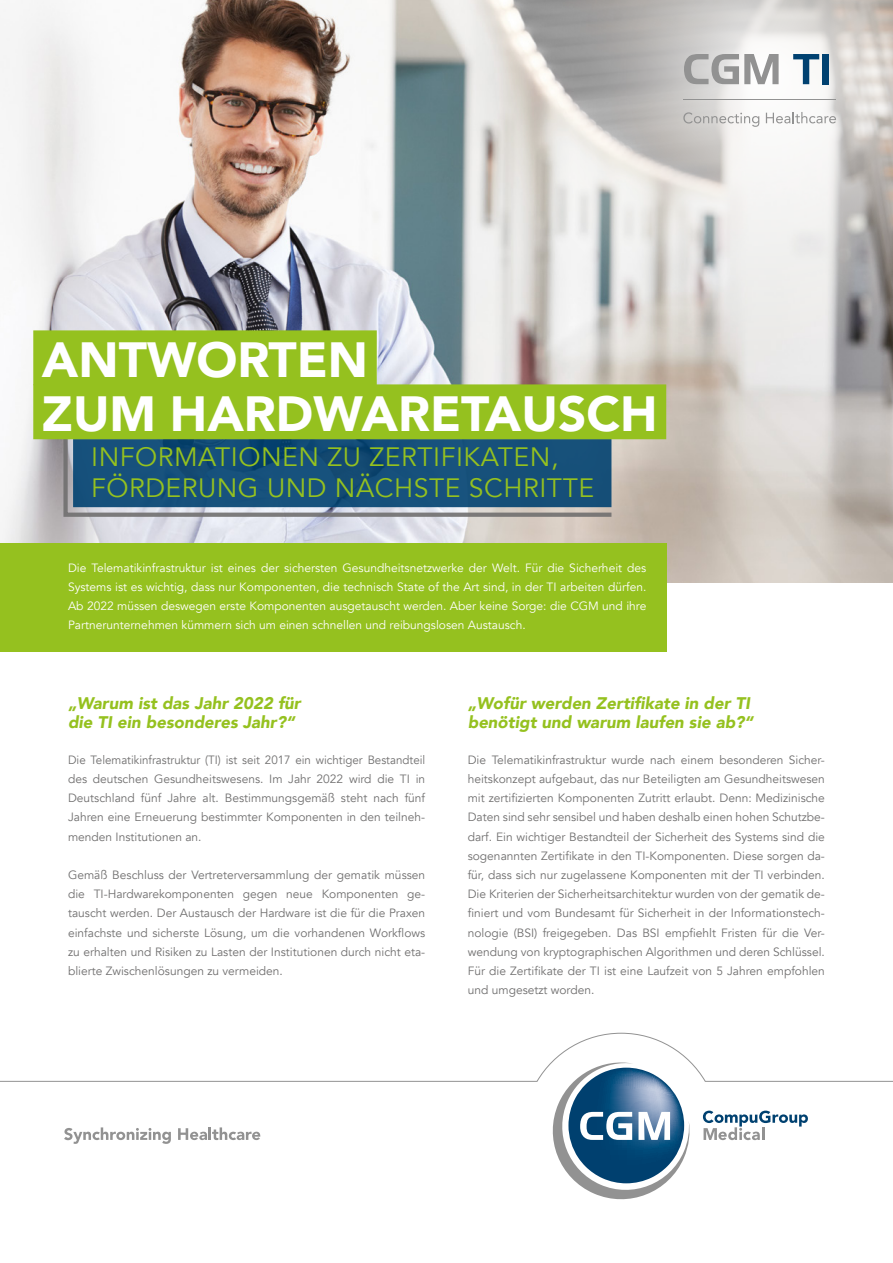
<style>
.page{position:relative;width:893px;height:1263px;background:#fff}
.page>*{position:absolute;margin:0;border:0;box-sizing:border-box;transform-origin:0 0}
.t1{font:900 49.35px/54px "Avenir";color:#fff}
.t2{font:26.55px/31.8px "Avenir";letter-spacing:.02em;color:#95c11f}
.t3{font:italic 900 16.8px/19.2px "Avenir";color:#95c11f}
.t4{font:12px/19.2px "Avenir";color:#706f6f;text-align:justify}
.t5{font:12px/19.2px "Avenir";color:#fff;text-align:justify}
.t6{font:12px/19.2px "Avenir";color:#706f6f;text-align:justify;scale:.96 1}
</style>
<div class="page">
<img style="left:0;top:0;width:893px;height:583px">
<svg style="left:487px;top:0;width:406px;height:351px"></svg>
<div style="left:0;top:543px;width:666px;height:109px;background:#95c11f"></div>
<hr style="left:684px;top:99px;width:152px;height:1px;background:#929292">
<svg style="left:683px;top:112px;width:76px;height:15px"></svg>
<svg style="left:766px;top:112px;width:70px;height:11px"></svg>
<svg style="left:684px;top:54px;width:95px;height:30px"></svg>
<svg style="left:793px;top:54px;width:26px;height:30px"></svg>
<div style="left:822px;top:54px;width:7px;height:30px;background:#004170"></div>
<svg style="left:61px;top:439px;width:555px;height:79px"></svg>
<div style="left:33px;top:330px;width:344px;height:55px;background:#95c11f"></div>
<div style="left:33px;top:384px;width:633px;height:55px;background:#95c11f"></div>
<svg style="left:0;top:1033px;width:893px;height:167px"></svg>
<h1 class="t1" style="left:42px;top:331px;width:617px">ANTWORTEN<br>ZUM HARDWARETAUSCH</h1>
<h2 class="t2" style="left:91px;top:441px;width:504px">INFORMATIONEN ZU ZERTIFIKATEN,<br>FÖRDERUNG UND NÄCHSTE SCHRITTE</h2>
<p class="t5" style="left:68px;top:558px;width:580px">Die Telematikinfrastruktur ist eines der sichersten Gesundheitsnetzwerke der Welt. Für die Sicherheit des Systems ist es wichtig, dass nur Komponenten, die technisch State of the Art sind, in der TI arbeiten dürfen.<br>Ab 2022 müssen deswegen erste Komponenten ausgetauscht werden. Aber keine Sorge: die CGM und ihre Partnerunternehmen kümmern sich um einen schnellen und reibungslosen Austausch.</p>
<h3 class="t3" style="left:68px;top:693px;width:234px">„Warum ist das Jahr 2022 für die TI ein besonderes Jahr?“</h3>
<p class="t6" style="left:68px;top:750px;width:374px">Die Telematikinfrastruktur (TI) ist seit 2017 ein wichtiger Bestandteil des deutschen Gesundheitswesens. Im Jahr 2022 wird die TI in Deutschland fünf Jahre alt. Bestimmungsgemäß steht nach fünf Jahren eine Erneuerung bestimmter Komponenten in den teilneh&shy;menden Institutionen an.</p>
<p class="t4" style="left:68px;top:865px;width:359px">Gemäß Beschluss der Vertreterversammlung der gematik müssen die TI-Hardwarekomponenten gegen neue Komponenten ge&shy;tauscht werden. Der Austausch der Hardware ist die für die Praxen einfachste und sicherste Lösung, um die vorhandenen Workflows zu erhalten und Risiken zu Lasten der Institutionen durch nicht eta&shy;blierte Zwischenlösungen zu vermeiden.</p>
<h3 class="t3" style="left:468px;top:693px;width:287px">„Wofür werden Zertifikate in der TI benötigt und warum laufen sie ab?“</h3>
<p class="t4" style="left:468px;top:750px;width:359px">Die Telematikinfrastruktur wurde nach einem besonderen Sicher&shy;heitskonzept aufgebaut, das nur Beteiligten am Gesundheitswesen mit zertifizierten Komponenten Zutritt erlaubt. Denn: Medizinische Daten sind sehr sensibel und haben deshalb einen hohen Schutzbe&shy;darf. Ein wichtiger Bestandteil der Sicherheit des Systems sind die sogenannten Zertifikate in den TI-Komponenten. Diese sorgen da&shy;für, dass sich nur zugelassene Komponenten mit der TI verbinden.<br>Die Kriterien der Sicherheitsarchitektur wurden von der gematik de&shy;finiert und vom Bundesamt für Sicherheit in der Informationstech&shy;nologie (BSI) freigegeben. Das BSI empfiehlt Fristen für die Ver&shy;wendung von kryptographischen Algorithmen und deren Schlüssel.<br>Für die Zertifikate der TI ist eine Laufzeit von 5 Jahren empfohlen und umgesetzt worden.</p>
</div>
